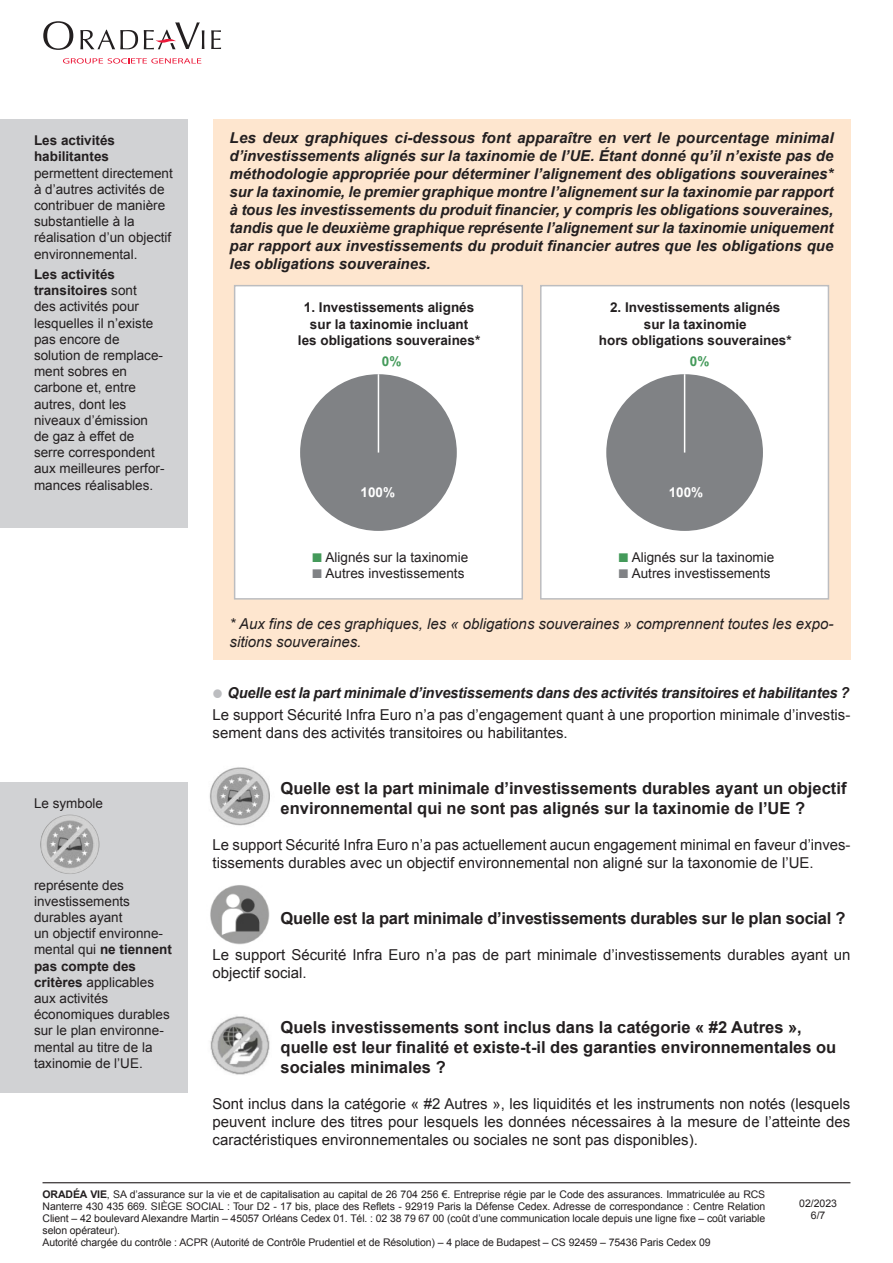
<style>
.page{position:relative;width:893px;height:1263px;background:#fff}
.page>*{position:absolute;margin:0;border:0;box-sizing:border-box;transform-origin:0 0}
.Normal_e{font:700 16.5px/19.8px "Arial";color:#231f20}
.Normal_e-2{font:italic 700 15px/18px "Arial";letter-spacing:-.01em;color:#231f20;text-align:justify}
.Normal_e-3{font:15px/18px "Arial";color:#231f20}
.Normal_e-4{font:italic 15px/18px "Arial";color:#231f20}
.Normal_e-5{font:13.5px/16.2px "Arial";color:#231f20}
.Normal_e-6{font:700 13.5px/16.2px "Arial";color:#231f20;text-align:center}
.Normal_e-7{font:700 13.5px "Arial";color:#fff}
.Normal_e-8{font:700 13.5px "Arial";color:#449a5a}
.t1{font:10.5px/12px "Arial";letter-spacing:-.01em;color:#231f20;text-align:center}
.s1{font-weight:700}
</style>
<div class="page">
<hr style="left:43px;top:1182px;width:807px;height:1px;background:#231f20">
<svg style="left:43px;top:21px;width:30px;height:29px"></svg>
<svg style="left:80px;top:30px;width:58px;height:19px"></svg>
<svg style="left:211px;top:30px;width:10px;height:19px"></svg>
<svg style="left:144px;top:22px;width:60px;height:27px"></svg>
<svg style="left:63px;top:58px;width:138px;height:6px"></svg>
<div style="left:213px;top:119px;width:637px;height:540px;background:#fee6cf"></div>
<div style="left:0;top:119px;width:187px;height:408px;background:#d1d2d4"></div>
<div style="left:235px;top:286px;width:287px;height:313px;background:#fff"></div>
<div style="left:234px;top:285px;width:289px;height:315px;border:2px solid #bcbdc0"></div>
<div style="left:541px;top:286px;width:287px;height:313px;background:#fff"></div>
<div style="left:540px;top:285px;width:289px;height:315px;border:2px solid #bcbdc0"></div>
<div style="left:300px;top:374px;width:157px;height:157px;background:#808285;border-radius:50%"></div>
<hr style="left:378px;top:374px;width:1px;height:79px;background:#fff">
<div style="left:606px;top:374px;width:157px;height:157px;background:#808285;border-radius:50%"></div>
<hr style="left:684px;top:374px;width:1px;height:79px;background:#fff">
<img style="left:210px;top:1016px;width:60px;height:59px">
<img style="left:210px;top:885px;width:60px;height:60px">
<img style="left:209px;top:767px;width:61px;height:59px">
<div style="left:0;top:782px;width:187px;height:311px;background:#d1d2d4"></div>
<img style="left:40px;top:814px;width:59px;height:60px;border-radius:30px">
<p class="Normal_e-5" style="left:34px;top:132px;width:140px"><span class="s1">Les activités habilitantes </span>permettent directement à d’autres activités de contribuer de manière substantielle à la réalisation d’un objectif environnemental.</p>
<p class="Normal_e-5" style="left:34px;top:266px;width:132px"><span class="s1">Les activités transitoires</span> sont<br>des activités pour lesquelles il n’existe pas encore de solution de remplace&shy;ment sobres en carbone et, entre autres, dont les niveaux d’émission de gaz à effet de serre correspondent aux meilleures perfor&shy;mances réalisables.</p>
<p class="Normal_e-5" style="left:34px;top:796px;width:71px">Le symbole</p>
<p class="Normal_e-5" style="left:34px;top:877px;width:140px">représente des investissements durables ayant<br>un objectif environne&shy;mental qui <span class="s1">ne tiennent pas compte des critères</span> applicables aux activités économiques durables sur le plan environne&shy;mental au titre de la taxinomie de l’UE.</p>
<p class="Normal_e-2" style="left:230px;top:129px;width:605px">Les deux graphiques ci-dessous font apparaître en vert le pourcentage minimal d’investissements alignés sur la taxinomie de l’UE. Étant donné qu’il n’existe pas de méthodologie appropriée pour déterminer l’alignement des obligations souveraines* sur la taxinomie, le premier graphique montre l’alignement sur la taxinomie par rapport à tous les investissements du produit financier, y compris les obligations souveraines, tandis que le deuxième graphique représente l’alignement sur la taxinomie uniquement par rapport aux investissements du produit financier autres que les obligations que les obligations souveraines.</p>
<p class="Normal_e-6" style="left:298px;top:300px;width:184px">1. Investissements alignés sur la taxinomie incluant<br>les obligations souveraines*</p>
<p class="Normal_e-6" style="left:610px;top:300px;width:172px">2. Investissements alignés sur la taxinomie</p>
<p class="Normal_e-6" style="left:599px;top:332px;width:194px">hors obligations souveraines*</p>
<p class="Normal_e-8" style="left:382px;top:353px;width:21px">0%</p>
<p class="Normal_e-8" style="left:690px;top:353px;width:21px">0%</p>
<p class="Normal_e-7" style="left:361px;top:483px;width:36px">100%</p>
<p class="Normal_e-7" style="left:669px;top:483px;width:36px">100%</p>
<p class="Normal_e-5" style="left:326px;top:549px;width:144px">Alignés sur la taxinomie</p>
<p class="Normal_e-5" style="left:326px;top:566px;width:140px">Autres investissements</p>
<p class="Normal_e-5" style="left:632px;top:549px;width:144px">Alignés sur la taxinomie</p>
<p class="Normal_e-5" style="left:632px;top:566px;width:140px">Autres investissements</p>
<p class="Normal_e-4" style="left:230px;top:615px;width:605px">* Aux fins de ces graphiques, les « obligations souveraines » comprennent toutes les expo&shy;sitions souveraines.</p>
<p class="Normal_e-2" style="left:227px;top:684px;width:624px">Quelle est la part minimale d’investissements dans des activités transitoires et habilitantes ?</p>
<p class="Normal_e-3" style="left:213px;top:706px;width:639px">Le support Sécurité Infra Euro n’a pas d’engagement quant à une proportion minimale d’investis&shy;sement dans des activités transitoires ou habilitantes.</p>
<p class="Normal_e" style="left:281px;top:779px;width:567px">Quelle est la part minimale d’investissements durables ayant un objectif environnemental qui ne sont pas alignés sur la taxinomie de l’UE ?</p>
<p class="Normal_e-3" style="left:213px;top:835px;width:639px">Le support Sécurité Infra Euro n’a pas actuellement aucun engagement minimal en faveur d’inves&shy;tissements durables avec un objectif environnemental non aligné sur la taxonomie de l’UE.</p>
<p class="Normal_e" style="left:281px;top:908px;width:566px">Quelle est la part minimale d’investissements durables sur le plan social ?</p>
<p class="Normal_e-3" style="left:213px;top:945px;width:639px">Le support Sécurité Infra Euro n’a pas de part minimale d’investissements durables ayant un objectif social.</p>
<p class="Normal_e" style="left:281px;top:1018px;width:557px">Quels investissements sont inclus dans la catégorie « #2 Autres », quelle est leur finalité et existe-t-il des garanties environnementales ou sociales minimales ?</p>
<p class="Normal_e-3" style="left:213px;top:1095px;width:639px;text-align:justify">Sont inclus dans la catégorie « #2 Autres », les liquidités et les instruments non notés (lesquels peuvent inclure des titres pour lesquels les données nécessaires à la mesure de l’atteinte des caractéristiques environnementales ou sociales ne sont pas disponibles).</p>
<p class="t1" style="left:43px;top:1189px;width:724px;text-align:left"><span class="s1">ORADÉA VIE</span>, SA d’assurance sur la vie et de capitalisation au capital de 26 704 256 €. Entreprise régie par le Code des assurances. Immatriculée au RCS Nanterre 430 435 669. SIÈGE SOCIAL : Tour D2 - 17 bis, place des Reflets - 92919 Paris la Défense Cedex. Adresse de correspondance : Centre Relation Client – 42 boulevard Alexandre Martin – 45057 Orléans Cedex 01. Tél. : 02 38 79 67 00 (coût d’une communication locale depuis une ligne fixe – coût variable selon opérateur).<br>Autorité chargée du contrôle : ACPR (Autorité de Contrôle Prudentiel et de Résolution) – 4 place de Budapest – CS 92459 – 75436 Paris Cedex 09</p>
<p class="t1" style="left:799px;top:1197px;width:39px">02/2023<br>6/7</p>
</div>
